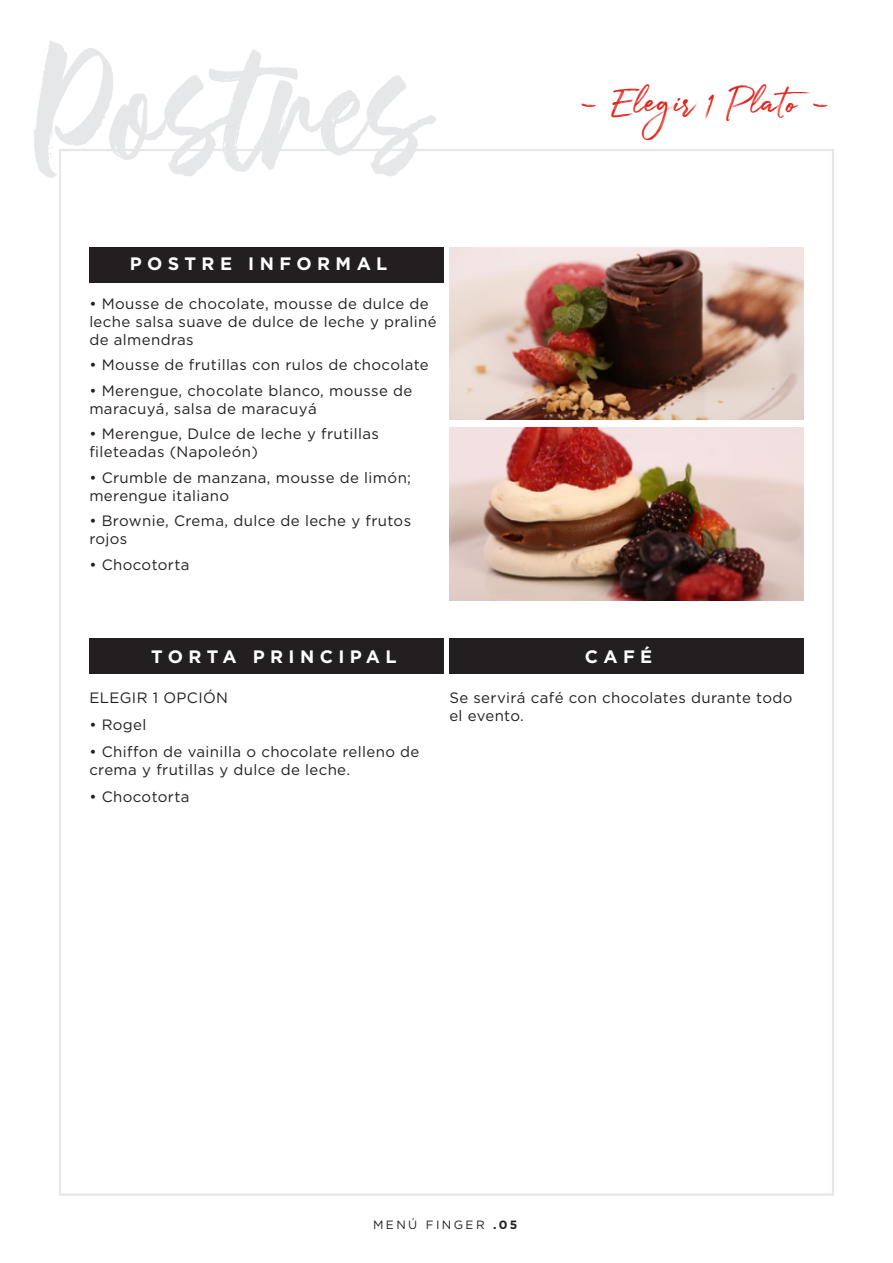
<style>
.page{position:relative;width:893px;height:1263px;background:#fff}
.page>*{position:absolute;margin:0;border:0;box-sizing:border-box;transform-origin:0 0}
.t1{font:154.2px "Rough Rough";color:#e6e7e8}
.t2{font:39.75px "Julietta Messie";color:#e2231a}
.t3{font:700 18px "Gotham";letter-spacing:.3em;color:#fff}
.t4{font:15px/18px "Gotham";letter-spacing:.025em;color:#231f20}
.t5{font:12px "Gotham";letter-spacing:.2em;color:#231f20}
.s1{font-weight:700}
</style>
<div class="page">
<img style="left:449px;top:247px;width:355px;height:172px">
<div style="left:89px;top:247px;width:355px;height:35px;background:#231f20"></div>
<img style="left:449px;top:428px;width:355px;height:172px">
<div style="left:449px;top:639px;width:355px;height:35px;background:#231f20"></div>
<div style="left:89px;top:639px;width:355px;height:35px;background:#231f20"></div>
<h1 class="t1" style="left:31px;top:8px;width:400px">Postres</h1>
<h2 class="t2" style="left:575px;top:75px;width:259px">- Elegir 1 Plato -</h2>
<p class="t3" style="left:130px;top:253px;width:259px">POSTRE INFORMAL</p>
<p class="t4" style="left:89px;top:294px;width:349px">• Mousse de chocolate, mousse de dulce de leche salsa suave de dulce de leche y praliné de almendras</p>
<p class="t4" style="left:89px;top:356px;width:341px">• Mousse de frutillas con rulos de chocolate</p>
<p class="t4" style="left:89px;top:381px;width:325px">• Merengue, chocolate blanco, mousse de maracuyá, salsa de maracuyá</p>
<p class="t4" style="left:89px;top:425px;width:291px">• Merengue, Dulce de leche y frutillas fileteadas (Napoleón)</p>
<p class="t4" style="left:89px;top:468px;width:323px">• Crumble de manzana, mousse de limón; merengue italiano</p>
<p class="t4" style="left:89px;top:512px;width:323px">• Brownie, Crema, dulce de leche y frutos rojos</p>
<p class="t4" style="left:89px;top:555px;width:102px">• Chocotorta</p>
<p class="t3" style="left:151px;top:646px;width:247px">TORTA PRINCIPAL</p>
<p class="t4" style="left:89px;top:688px;width:140px">ELEGIR 1 OPCIÓN</p>
<p class="t4" style="left:89px;top:715px;width:59px">• Rogel</p>
<p class="t4" style="left:89px;top:742px;width:332px">• Chiffon de vainilla o chocolate relleno de crema y frutillas y dulce de leche.</p>
<p class="t4" style="left:89px;top:787px;width:102px">• Chocotorta</p>
<p class="t3" style="left:585px;top:646px;width:69px">CAFÉ</p>
<p class="t4" style="left:449px;top:688px;width:345px">Se servirá café con chocolates durante todo el evento.</p>
<p class="t5" style="left:373px;top:1218px;width:146px">MENÚ FINGER <span class="s1">.05</span></p>
</div>
